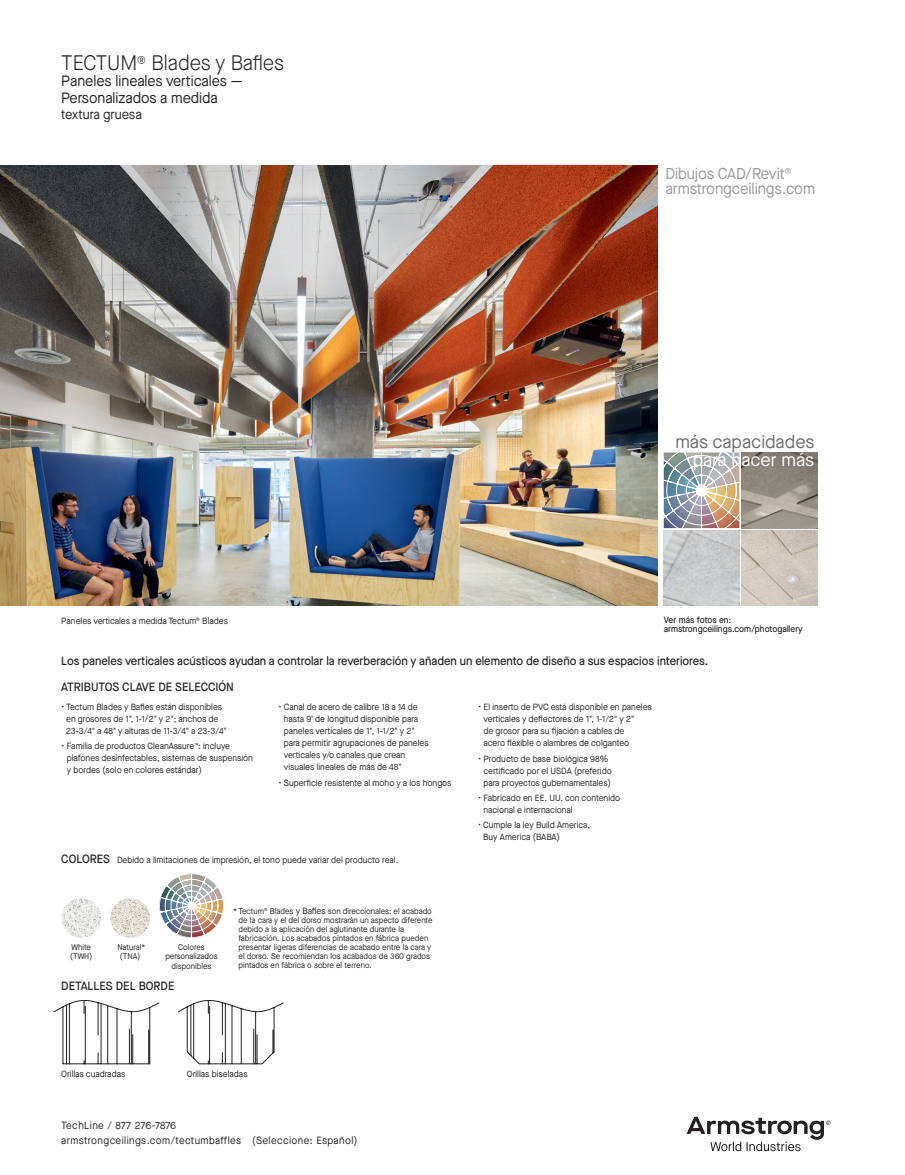
<style>
.page{position:relative;width:905px;height:1175px;background:#fff}
.page>*{position:absolute;margin:0;border:0;box-sizing:border-box;transform-origin:0 0}
.t1{font:300 21px "Maison Neue";color:#231f20;scale:.95 1}
.t2{font:18px "Maison Neue";color:#6c6d70}
.t3{font:18px "Maison Neue";color:#fff}
.t4{font:15.75px/15px "Maison Neue";letter-spacing:-.005em;color:#99989b;scale:.95 1}
.t5{font:15px/16.5px "Maison Neue";color:#231f20;scale:.95 1}
.t6{font:13.5px "Maison Neue";color:#231f20;scale:.95 1}
.t7{font:500 12px "Maison Neue";color:#231f20;scale:.95 1}
.t8{font:10.5px/15.5px "Maison Neue";letter-spacing:.04em;color:#231f20;scale:.95 1}
.t9{font:9px/12px "Maison Neue";color:#231f20}
.t10{font:9px/12px "Maison Neue";color:#231f20;scale:.95 1}
.t11{font:500 9px/9px "Maison Neue";color:#231f20;scale:.95 1}
.t12{font:8.25px/9px "Maison Neue";color:#231f20;scale:.95 1}
.s1{font-weight:500;font-size:12px}
.s2{font-size:9px}
</style>
<div class="page">
<svg style="left:686px;top:1116px;width:144px;height:35px"></svg>
<img style="left:0;top:165px;width:657px;height:441px">
<img style="left:61px;top:898px;width:40px;height:40px;border-radius:20px">
<img style="left:110px;top:898px;width:40px;height:40px;border-radius:20px">
<img style="left:159px;top:873px;width:65px;height:65px">
<svg style="left:178px;top:1000px;width:105px;height:64px"></svg>
<svg style="left:53px;top:1000px;width:107px;height:64px"></svg>
<img style="left:663px;top:530px;width:76px;height:76px">
<img style="left:663px;top:452px;width:76px;height:76px">
<img style="left:741px;top:452px;width:76px;height:76px">
<img style="left:741px;top:530px;width:76px;height:76px">
<h1 class="t1" style="left:61px;top:49px;width:236px">TECTUM<sup>®</sup> Blades y Bafles</h1>
<h3 class="t5" style="left:61px;top:73px;width:193px">Paneles lineales verticales —<br>Personalizados a medida</h3>
<h3 class="t6" style="left:61px;top:106px;width:86px">textura gruesa</h3>
<h3 class="t4" style="left:665px;top:166px;width:159px">Dibujos CAD/Revit<sup>® </sup>armstrongceilings.com</h3>
<h2 class="t2" style="left:675px;top:430px;width:141px">más capacidades</h2>
<h2 class="t3" style="left:692px;top:447px;width:123px">para hacer más</h2>
<p class="t11" style="left:663px;top:615px;width:148px">Ver más fotos en: armstrongceilings.com/photogallery</p>
<p class="t10" style="left:61px;top:614px;width:177px">Paneles verticales a medida Tectum<sup>®</sup> Blades</p>
<h3 class="t7" style="left:61px;top:652px;width:682px">Los paneles verticales acústicos ayudan a controlar la reverberación y añaden un elemento de diseño a sus espacios interiores.</h3>
<h3 class="t7" style="left:61px;top:679px;width:183px">ATRIBUTOS CLAVE DE SELECCIÓN</h3>
<p class="t9" style="left:61px;top:701px;width:167px;text-align:center">• Tectum Blades y Bafles están disponibles en grosores de 1", 1-1/2" y 2"; anchos de<br>23-3/4" a 48" y alturas de 11-3/4" a 23-3/4"</p>
<p class="t9" style="left:67px;top:740px;width:188px;text-indent:-6px">• Familia de productos CleanAssure<sup>™</sup>: incluye plafones desinfectables, sistemas de suspensión y bordes (solo en colores estándar)</p>
<p class="t9" style="left:284px;top:701px;width:146px;text-indent:-5px">• Canal de acero de calibre 18 a 14 de hasta 9' de longitud disponible para paneles verticales de 1", 1-1/2" y 2" para permitir agrupaciones de paneles verticales y/o canales que crean visuales lineales de más de 48"</p>
<p class="t9" style="left:278px;top:776px;width:175px">• Superficie resistente al moho y a los hongos</p>
<p class="t10" style="left:61px;top:853px;width:356px"><span class="s1">COLORES</span> Debido a limitaciones de impresión, el tono puede variar del producto real.</p>
<p class="t12" style="left:70px;top:941px;width:25px;line-height:9.8px">White (TWH)</p>
<p class="t12" style="left:117px;top:941px;width:31px;line-height:9.8px;text-align:center">Natural* (TNA)</p>
<p class="t12" style="left:165px;top:941px;width:57px;line-height:9.8px;text-align:center">Colores personalizados disponibles</p>
<h3 class="t7" style="left:61px;top:977px;width:121px">DETALLES DEL BORDE</h3>
<p class="t12" style="left:238px;top:906px;width:206px;text-indent:-6px">* Tectum<sup>®</sup> Blades <span class="s2">y Bafles</span> son direccionales: el acabado de la cara y el del dorso mostrarán un aspecto diferente debido a la aplicación del aglutinante durante la fabricación. Los acabados pintados en fábrica pueden presentar ligeras diferencias de acabado entre la cara y el dorso. Se recomiendan los acabados de 360 grados pintados en fábrica o sobre el terreno.</p>
<p class="t9" style="left:483px;top:701px;width:170px;text-indent:-6px">• El inserto de PVC está disponible en paneles verticales y deflectores de 1", 1-1/2" y 2"<br>de grosor para su fijación a cables de<br>acero flexible o alambres de colganteo</p>
<p class="t9" style="left:483px;top:752px;width:130px;text-indent:-6px">• Producto de base biológica 98% certificado por el USDA (preferido para proyectos gubernamentales)</p>
<p class="t10" style="left:483px;top:791px;width:145px;text-indent:-5px">• Fabricado en EE. UU. con contenido nacional e internacional</p>
<p class="t10" style="left:483px;top:819px;width:114px;text-indent:-5px">• Cumple la ley Build America,<br>Buy America (BABA)</p>
<p class="t10" style="left:61px;top:1067px;width:69px">Orillas cuadradas</p>
<p class="t10" style="left:187px;top:1067px;width:65px">Orillas biseladas</p>
<p class="t8" style="left:61px;top:1117px;width:313px">TechLine / 877 276-7876 armstrongceilings.com/tectumbaffles (Seleccione: Español)</p>
</div>
